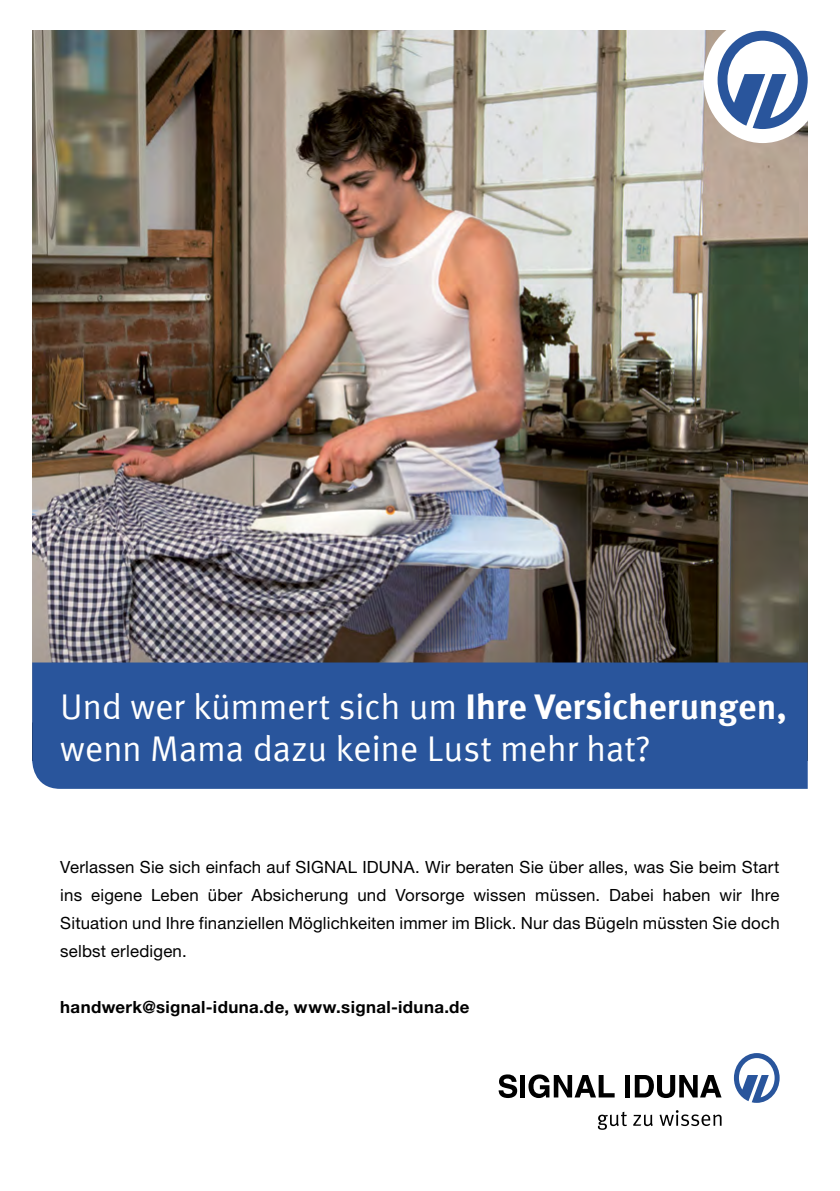
<style>
.page{position:relative;width:840px;height:1191px;background:#fff}
.page>*{position:absolute;margin:0;border:0;box-sizing:border-box;transform-origin:0 0}
.t1{font:35.6px/42px "Meta Offc Pro Norm";letter-spacing:-.015em;color:#fff}
.t2{font:16.8px/28px "Helvetica Neue LTW1 G";letter-spacing:.01em;color:#000;text-align:justify}
.t3{font:700 16.8px "Helvetica Neue LTW1 G";letter-spacing:.02em;color:#000}
.s1{font-family:"Meta Offc Pro";font-weight:700}
</style>
<div class="page">
<img style="left:32px;top:31px;width:775px;height:631px">
<div style="left:32px;top:662px;width:775px;height:127px;background:#29559c"></div>
<svg style="left:498px;top:1074px;width:19px;height:24px"></svg>
<div style="left:520px;top:1075px;width:5px;height:22px;background:#000"></div>
<svg style="left:528px;top:1074px;width:86px;height:24px"></svg>
<div style="left:625px;top:1075px;width:5px;height:22px;background:#000"></div>
<svg style="left:634px;top:1075px;width:87px;height:23px"></svg>
<svg style="left:597px;top:1111px;width:29px;height:18px"></svg>
<svg style="left:633px;top:1114px;width:19px;height:12px"></svg>
<svg style="left:659px;top:1110px;width:62px;height:16px"></svg>
<svg style="left:733px;top:1053px;width:46px;height:49px"></svg>
<div style="left:703px;top:17px;width:118px;height:126px;background:#fff;border-radius:50%"></div>
<svg style="left:717px;top:31px;width:90px;height:98px"></svg>
<div style="left:794px;top:3px;width:41px;height:40px;background:#fff"></div>
<h1 class="t1" style="left:60px;top:683px;width:727px">Und wer kümmert sich um <span class="s1">Ihre Versicherungen, </span>wenn Mama dazu keine Lust mehr hat?</h1>
<p class="t2" style="left:60px;top:853px;width:720px">Verlassen Sie sich einfach auf SIGNAL IDUNA. Wir beraten Sie über alles, was Sie beim Start ins eigene Leben über Absicherung und Vorsorge wissen müssen. Dabei haben wir Ihre Situation und Ihre finanziellen Möglichkeiten immer im Blick. Nur das Bügeln müssten Sie doch selbst erledigen.</p>
<p class="t3" style="left:60px;top:997px;width:410px">handwerk@signal-iduna.de, www.signal-iduna.de</p>
</div>
